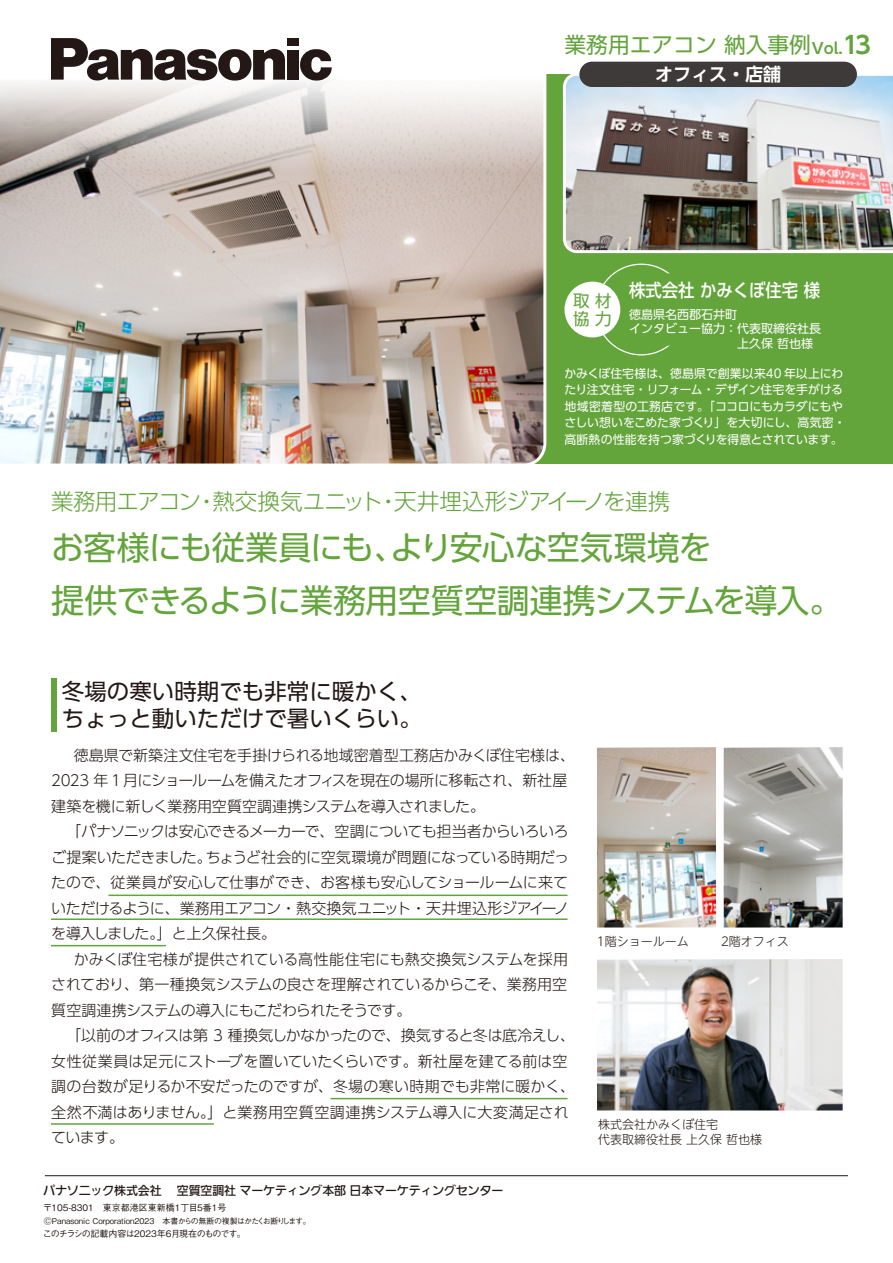
<style>
.page{position:relative;width:893px;height:1263px;background:#fff}
.page>*{position:absolute;margin:0;border:0;box-sizing:border-box;transform-origin:0 0}
.t1{font:33px/52.5px "UD Shin Go Pr 6";letter-spacing:-.025em;color:#63a43b}
.t2{font:22.5px/27px "UD Shin Go Pr 6";color:#231815}
.t3{font:300 22.5px "UD Shin Go Pr 6";letter-spacing:-.03em;color:#63a43b}
.t4{font:21.75px "UD Shin Go Pr 6";color:#63a43b}
.t5{font:500 18px "UD Shin Go Pr 6";color:#fff;scale:.91 1}
.t6{font:700 18px "UD Shin Go Pr 6 De";color:#fff}
.t7{font:16.5px/18px "UD Shin Go Pr 6";color:#63a43b}
.t8{font:300 15px/25.5px "UD Shin Go Pr 6";letter-spacing:-.02em;color:#231815}
.t9{font:300 12.15px/15px "UD Shin M Go Pr 6";color:#231815}
.t10{font:12px/16.5px "UD Shin Go Pr 6";color:#fff}
.t11{font:12px "PUD Go Dp M";letter-spacing:-.015em;color:#231815}
.t12{font:500 9px "Gothic BBB Pr 6";letter-spacing:-.065em;color:#231815}
.t13{font:500 9px "Gothic BBB Pr 6";color:#231815}
.t14{font:500 7.95px "Gothic BBB Pr 6";color:#231815}
.s1{font-family:"UD Shin Go Pr 6 De";font-weight:700;font-size:15px}
.s2{font-family:"UD Shin Go Pr 6 De";font-weight:700;font-size:24px}
</style>
<div class="page">
<hr style="left:331px;top:1098px;width:236px;height:1px;background:#63a43b">
<hr style="left:108px;top:894px;width:460px;height:2px;background:#63a43b">
<hr style="left:51px;top:918px;width:516px;height:2px;background:#63a43b">
<hr style="left:51px;top:1123px;width:163px;height:2px;background:#63a43b">
<hr style="left:51px;top:945px;width:115px;height:1px;background:#63a43b">
<div style="left:0;top:74px;width:893px;height:390px;background:#63a43b"></div>
<img style="left:562px;top:74px;width:331px;height:180px">
<div style="left:579px;top:62px;width:278px;height:25px;background:#3e3a39;border-radius:13px"></div>
<div style="left:564px;top:282px;width:56px;height:55px;background:#fff;border-radius:50%"></div>
<img style="left:597px;top:959px;width:246px;height:151px">
<img style="left:597px;top:747px;width:119px;height:180px">
<img style="left:724px;top:747px;width:119px;height:180px">
<img style="left:0;top:38px;width:547px;height:426px">
<div style="left:51px;top:678px;width:5px;height:54px;background:#63a43b"></div>
<svg style="left:51px;top:38px;width:234px;height:43px"></svg>
<div style="left:287px;top:50px;width:11px;height:30px;background:#231815"></div>
<div style="left:287px;top:38px;width:11px;height:8px;background:#231815"></div>
<svg style="left:300px;top:49px;width:32px;height:32px"></svg>
<hr style="left:45px;top:1175px;width:803px;height:1px;background:#231815">
<h3 class="t4" style="left:564px;top:27px;width:308px">業務用エアコン 納入事例<span class="s1">Vol.</span><span class="s2">13</span></h3>
<p class="t6" style="left:655px;top:60px;width:127px">オフィス・店舗</p>
<p class="t5" style="left:629px;top:275px;width:211px">株式会社 かみくぼ住宅 様</p>
<p class="t10" style="left:629px;top:306px;width:109px">徳島県名西郡石井町</p>
<p class="t10" style="left:629px;top:320px;width:194px">インタビュー協力：代表取締役社長</p>
<p class="t10" style="left:737px;top:335px;width:77px">上久保 哲也様</p>
<p class="t10" style="left:564px;top:365px;width:283px">かみくぼ住宅様は、徳島県で創業以来40 年以上にわたり注文住宅・リフォーム・デザイン住宅を手がける地域密着型の工務店です。「ココロにもカラダにもやさしい想いをこめた家づくり」を大切にし、高気密・高断熱の性能を持つ家づくりを得意とされています。</p>
<p class="t7" style="left:573px;top:291px;width:40px">取 材協 力</p>
<h2 class="t3" style="left:51px;top:483px;width:621px">業務用エアコン・熱交換気ユニット・天井埋込形ジアイーノを連携</h2>
<h1 class="t1" style="left:51px;top:521px;width:793px">お客様にも従業員にも、より安心な空気環境を<br>提供できるように業務用空質空調連携システムを導入。</h1>
<h2 class="t2" style="left:62px;top:677px;width:361px">冬場の寒い時期でも非常に暖かく、ちょっと動いただけで暑いくらい。</h2>
<p class="t8" style="left:51px;top:742px;width:525px;text-indent:22px">徳島県で新築注文住宅を手掛けられる地域密着型工務店かみくぼ住宅様は、<br>2023 年 1 月にショールームを備えたオフィスを現在の場所に移転され、新社屋建築を機に新しく業務用空質空調連携システムを導入されました。</p>
<p class="t8" style="left:51px;top:818px;width:519px;text-align:justify;text-indent:15px">「パナソニックは安心できるメーカーで、空調についても担当者からいろいろご提案いただきました。ちょうど社会的に空気環境が問題になっている時期だったので、従業員が安心して仕事ができ、お客様も安心してショールームに来ていただけるように、業務用エアコン・熱交換気ユニット・天井埋込形ジアイーノを導入しました。」と上久保社長。</p>
<p class="t8" style="left:51px;top:946px;width:518px;text-align:justify;text-indent:22px">かみくぼ住宅様が提供されている高性能住宅にも熱交換気システムを採用されており、第一種換気システムの良さを理解されているからこそ、業務用空質空調連携システムの導入にもこだわられたそうです。</p>
<p class="t8" style="left:51px;top:1022px;width:525px;text-indent:15px">「以前のオフィスは第 3 種換気しかなかったので、換気すると冬は底冷えし、女性従業員は足元にストーブを置いていたくらいです。新社屋を建てる前は空調の台数が足りるか不安だったのですが、冬場の寒い時期でも非常に暖かく、全然不満はありません。」と業務用空質空調連携システム導入に大変満足されています。</p>
<p class="t11" style="left:43px;top:1181px;width:462px">パナソニック株式会社　 空質空調社 マーケティング本部 日本マーケティングセンター</p>
<p class="t13" style="left:43px;top:1201px;width:185px">〒105-8301　東京都港区東新橋1丁目5番1号</p>
<p class="t14" style="left:44px;top:1215px;width:268px">ⒸPanasonic Corporation2023　本書からの無断の複製はかたくお断りします。</p>
<p class="t12" style="left:43px;top:1226px;width:204px">このチラシの記載内容は2023年6月現在のものです。</p>
<p class="t9" style="left:597px;top:933px;width:193px">1階ショールーム　　 2階オフィス</p>
<p class="t9" style="left:598px;top:1116px;width:165px">株式会社かみくぼ住宅<br>代表取締役社長 上久保 哲也様</p>
</div>
